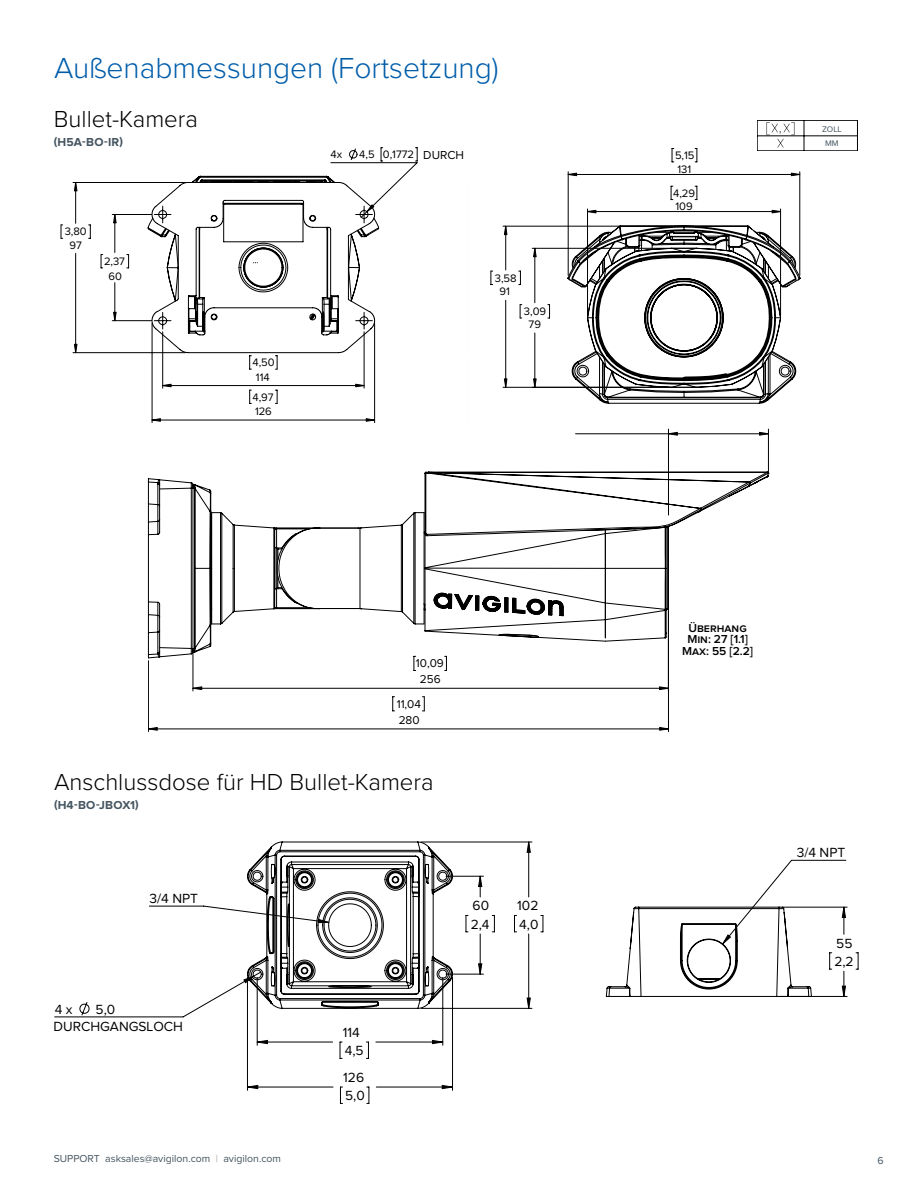
<style>
.page{position:relative;width:918px;height:1188px;background:#fff}
.page>*{position:absolute;margin:0;border:0;box-sizing:border-box;transform-origin:0 0}
.t1{font:300 30px "Proxima Nova";color:#005daa}
.t2{font:300 24px "Proxima Nova";color:#000}
.t3{font:100 14.4px "Proxima Nova T";color:#000}
.t4{font:13.8px/18.5px "Proxima Nova";color:#010101}
.t5{font:600 12px/11.2px "Proxima Nova";color:#000;text-align:center}
.t6{font:700 12px "Proxima Nova";letter-spacing:.015em;color:#455560}
.t7{font:12px "Proxima Nova";color:#000}
.t8{font:11.85px "Proxima Nova";letter-spacing:-.005em;color:#000}
.t9{font:11.25px/13px "Proxima Nova";letter-spacing:-.005em;color:#000;text-align:center}
.t10{font:10.5px "Proxima Nova";color:#455560}
.t11{font:8.4px/14.9px "Proxima Nova";color:#455560;text-align:center}
.s1{color:#a2aaaf}
</style>
<div class="page">
<svg style="left:767px;top:122px;width:27px;height:26px"></svg>
<hr style="left:757px;top:120px;width:1px;height:31px;background:#000">
<hr style="left:757px;top:151px;width:100px;height:1px;background:#000">
<hr style="left:857px;top:120px;width:1px;height:31px;background:#000">
<hr style="left:757px;top:120px;width:100px;height:1px;background:#000">
<hr style="left:804px;top:120px;width:1px;height:31px;background:#000">
<hr style="left:757px;top:136px;width:100px;height:1px;background:#000">
<svg style="left:672px;top:148px;width:2px;height:15px"></svg>
<svg style="left:695px;top:148px;width:3px;height:15px"></svg>
<hr style="left:800px;top:172px;width:1px;height:103px;background:#000">
<hr style="left:568px;top:172px;width:1px;height:103px;background:#000">
<hr style="left:505px;top:226px;width:1px;height:44px;background:#000">
<hr style="left:505px;top:300px;width:1px;height:87px;background:#000">
<hr style="left:503px;top:226px;width:178px;height:1px;background:#000">
<hr style="left:503px;top:387px;width:166px;height:1px;background:#000">
<svg style="left:491px;top:271px;width:2px;height:14px"></svg>
<svg style="left:504px;top:226px;width:3px;height:9px"></svg>
<svg style="left:504px;top:378px;width:3px;height:10px"></svg>
<svg style="left:519px;top:173px;width:281px;height:231px"></svg>
<hr style="left:115px;top:283px;width:1px;height:38px;background:#000">
<hr style="left:112px;top:320px;width:40px;height:1px;background:#000">
<hr style="left:112px;top:214px;width:40px;height:1px;background:#000">
<hr style="left:115px;top:214px;width:1px;height:39px;background:#000">
<svg style="left:101px;top:254px;width:2px;height:15px"></svg>
<svg style="left:127px;top:254px;width:2px;height:15px"></svg>
<hr style="left:364px;top:332px;width:1px;height:56px;background:#000">
<hr style="left:162px;top:332px;width:1px;height:56px;background:#000">
<hr style="left:75px;top:253px;width:1px;height:100px;background:#000">
<svg style="left:89px;top:225px;width:2px;height:14px"></svg>
<svg style="left:61px;top:225px;width:2px;height:14px"></svg>
<hr style="left:163px;top:385px;width:201px;height:1px;background:#000">
<hr style="left:73px;top:182px;width:113px;height:1px;background:#000">
<hr style="left:73px;top:352px;width:113px;height:1px;background:#000">
<hr style="left:75px;top:182px;width:1px;height:41px;background:#000">
<hr style="left:152px;top:323px;width:1px;height:100px;background:#000">
<hr style="left:374px;top:323px;width:1px;height:100px;background:#000">
<svg style="left:249px;top:390px;width:2px;height:14px"></svg>
<hr style="left:152px;top:420px;width:223px;height:1px;background:#000">
<svg style="left:275px;top:390px;width:3px;height:14px"></svg>
<svg style="left:113px;top:215px;width:4px;height:8px"></svg>
<svg style="left:366px;top:418px;width:9px;height:4px"></svg>
<svg style="left:113px;top:312px;width:4px;height:9px"></svg>
<svg style="left:355px;top:384px;width:10px;height:3px"></svg>
<svg style="left:74px;top:183px;width:4px;height:8px"></svg>
<svg style="left:74px;top:344px;width:4px;height:9px"></svg>
<svg style="left:152px;top:418px;width:9px;height:4px"></svg>
<svg style="left:162px;top:384px;width:10px;height:3px"></svg>
<svg style="left:148px;top:147px;width:270px;height:223px"></svg>
<svg style="left:54px;top:859px;width:805px;height:245px"></svg>
<svg style="left:247px;top:1040px;width:206px;height:49px"></svg>
<svg style="left:244px;top:859px;width:601px;height:149px"></svg>
<svg style="left:247px;top:842px;width:565px;height:167px"></svg>
<svg style="left:424px;top:471px;width:345px;height:184px"></svg>
<svg style="left:148px;top:478px;width:458px;height:51px"></svg>
<svg style="left:276px;top:526px;width:393px;height:116px"></svg>
<hr style="left:668px;top:611px;width:1px;height:121px;background:#000">
<hr style="left:148px;top:729px;width:520px;height:1px;background:#000">
<hr style="left:668px;top:609px;width:1px;height:82px;background:#000">
<hr style="left:193px;top:688px;width:475px;height:1px;background:#000">
<svg style="left:659px;top:727px;width:9px;height:4px"></svg>
<svg style="left:148px;top:529px;width:458px;height:203px"></svg>
<svg style="left:659px;top:686px;width:9px;height:4px"></svg>
<svg style="left:669px;top:432px;width:99px;height:4px"></svg>
<hr style="left:668px;top:434px;width:100px;height:1px;background:#010101">
<hr style="left:576px;top:434px;width:92px;height:1px;background:#010101">
<hr style="left:668px;top:429px;width:1px;height:86px;background:#010101">
<hr style="left:768px;top:429px;width:1px;height:43px;background:#010101">
<h1 class="t1" style="left:54px;top:50px;width:446px">Außenabmessungen (Fortsetzung)</h1>
<h2 class="t2" style="left:54px;top:104px;width:146px">Bullet-Kamera</h2>
<p class="t6" style="left:54px;top:135px;width:71px">(H5A-BO-IR)</p>
<p class="t9" style="left:65px;top:225px;width:24px">3,80</p>
<p class="t9" style="left:70px;top:239px;width:14px">97</p>
<p class="t9" style="left:104px;top:254px;width:23px;line-height:14.7px">2,37<br>60</p>
<p class="t9" style="left:253px;top:355px;width:24px;line-height:14.9px">4,50<br>114</p>
<p class="t9" style="left:253px;top:390px;width:23px">4,97</p>
<p class="t9" style="left:255px;top:405px;width:18px">126</p>
<p class="t9" style="left:331px;top:148px;width:13px">4x</p>
<p class="t9" style="left:359px;top:148px;width:96px">4,5 0,1772 THRU</p>
<p class="t7" style="left:423px;top:148px;width:42px">DURCH</p>
<p class="t9" style="left:495px;top:272px;width:23px">3,58</p>
<p class="t9" style="left:499px;top:285px;width:12px">91</p>
<p class="t9" style="left:524px;top:305px;width:24px">3,09<br>79</p>
<p class="t8" style="left:416px;top:657px;width:29px">10,09</p>
<p class="t8" style="left:420px;top:672px;width:22px">256</p>
<p class="t8" style="left:397px;top:697px;width:26px">11,04</p>
<p class="t8" style="left:399px;top:713px;width:22px">280</p>
<h2 class="t2" style="left:54px;top:768px;width:381px">Anschlussdose für HD Bullet-Kamera</h2>
<p class="t6" style="left:54px;top:798px;width:86px">(H4-BO-JBOX1)</p>
<p class="t4" style="left:149px;top:890px;width:50px">3/4 NPT</p>
<p class="t4" style="left:55px;top:1000px;width:19px">4 x</p>
<p class="t4" style="left:96px;top:1000px;width:21px">5,0</p>
<p class="t4" style="left:53px;top:1018px;width:131px">DURCHGANGSLOCH</p>
<p class="t4" style="left:343px;top:1023px;width:22px">114<br>4,5</p>
<p class="t4" style="left:343px;top:1068px;width:23px">126<br>5,0</p>
<p class="t4" style="left:471px;top:897px;width:20px">60<br>2,4</p>
<p class="t4" style="left:517px;top:897px;width:23px">102<br>4,0</p>
<p class="t9" style="left:675px;top:149px;width:21px">5,15</p>
<p class="t9" style="left:677px;top:163px;width:15px">131</p>
<p class="t9" style="left:673px;top:187px;width:23px">4,29</p>
<p class="t9" style="left:676px;top:200px;width:19px">109</p>
<p class="t3" style="left:779px;top:119px;width:4px">,</p>
<p class="t11" style="left:822px;top:122px;width:21px">ZOLL<br>MM</p>
<p class="t5" style="left:682px;top:623px;width:73px">Überhang<br>Min: 27 [1.1]<br>Max: 55 [2.2]</p>
<p class="t4" style="left:797px;top:844px;width:50px">3/4 NPT</p>
<p class="t4" style="left:834px;top:934px;width:21px">55<br>2,2</p>
<p class="t10" style="left:54px;top:1152px;width:229px">SUPPORT asksales@avigilon.com <span class="s1">|</span> avigilon.com</p>
<p class="t10" style="left:878px;top:1154px;width:8px">6</p>
</div>
